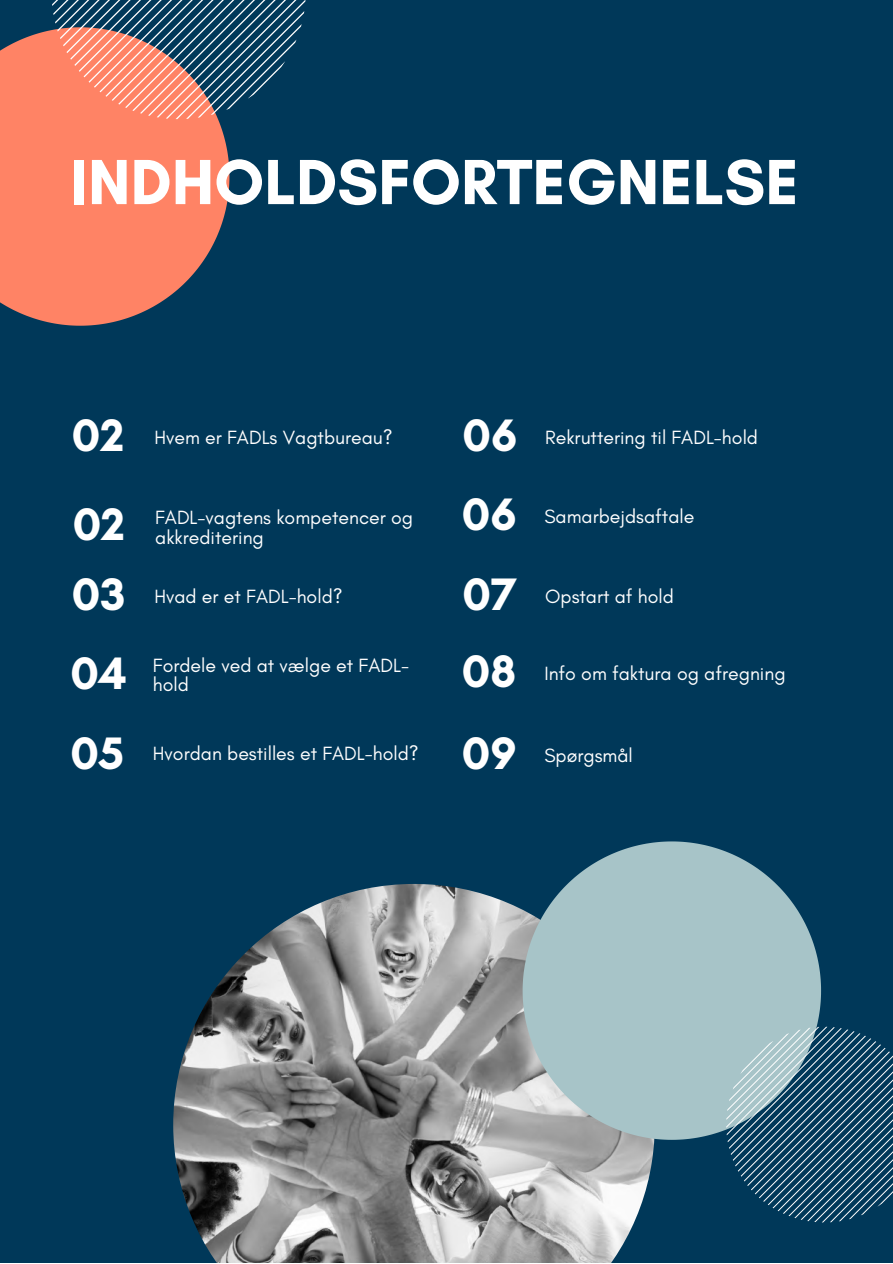
<style>
.page{position:relative;width:893px;height:1264px;background:#fff}
.page>*{position:absolute;margin:0;border:0;box-sizing:border-box;transform-origin:0 0}
.t1{font:700 64.95px "Glacial Indifference";color:#fff}
.t2{font:700 46.35px "Glacial Indifference";color:#fff}
.t3{font:19.5px "Glacial Indifference";color:#fff}
</style>
<div class="page">
<div style="left:0;top:0;width:892px;height:1262px;background:#003859"></div>
<svg style="left:0;top:30px;width:229px;height:296px;background:#e07a63"></svg>
<svg style="left:52px;top:0;width:254px;height:119px"></svg>
<img style="left:173px;top:884px;width:481px;height:378px">
<svg style="left:522px;top:841px;width:299px;height:298px;background:#93b2b9"></svg>
<svg style="left:726px;top:1026px;width:166px;height:196px"></svg>
<h1 class="t1" style="left:70px;top:142px;width:729px">INDHOLDSFORTEGNELSE</h1>
<h2 class="t2" style="left:72px;top:407px;width:54px">02</h2>
<p class="t3" style="left:154px;top:426px;width:240px">Hvem er FADLs Vagtbureau?</p>
<h2 class="t2" style="left:73px;top:496px;width:54px">02</h2>
<p class="t3" style="left:155px;top:506px;width:259px">FADL-vagtens kompetencer og</p>
<p class="t3" style="left:155px;top:525px;width:110px">akkreditering</p>
<h2 class="t2" style="left:72px;top:566px;width:55px">03</h2>
<p class="t3" style="left:154px;top:584px;width:190px">Hvad er et FADL-hold?</p>
<h2 class="t2" style="left:70px;top:644px;width:58px">04</h2>
<p class="t3" style="left:153px;top:653px;width:257px">Fordele ved at vælge et FADL-</p>
<p class="t3" style="left:153px;top:672px;width:38px">hold</p>
<h2 class="t2" style="left:70px;top:724px;width:55px">05</h2>
<p class="t3" style="left:153px;top:741px;width:267px">Hvordan bestilles et FADL-hold?</p>
<h2 class="t2" style="left:462px;top:407px;width:56px">06</h2>
<p class="t3" style="left:545px;top:426px;width:214px">Rekruttering til FADL-hold</p>
<h2 class="t2" style="left:462px;top:485px;width:56px">06</h2>
<p class="t3" style="left:544px;top:504px;width:151px">Samarbejdsaftale</p>
<h2 class="t2" style="left:462px;top:566px;width:55px">07</h2>
<p class="t3" style="left:545px;top:584px;width:130px">Opstart af hold</p>
<h2 class="t2" style="left:462px;top:643px;width:56px">08</h2>
<p class="t3" style="left:544px;top:661px;width:243px">Info om faktura og afregning</p>
<h2 class="t2" style="left:462px;top:724px;width:56px">09</h2>
<p class="t3" style="left:544px;top:743px;width:90px">Spørgsmål</p>
</div>
